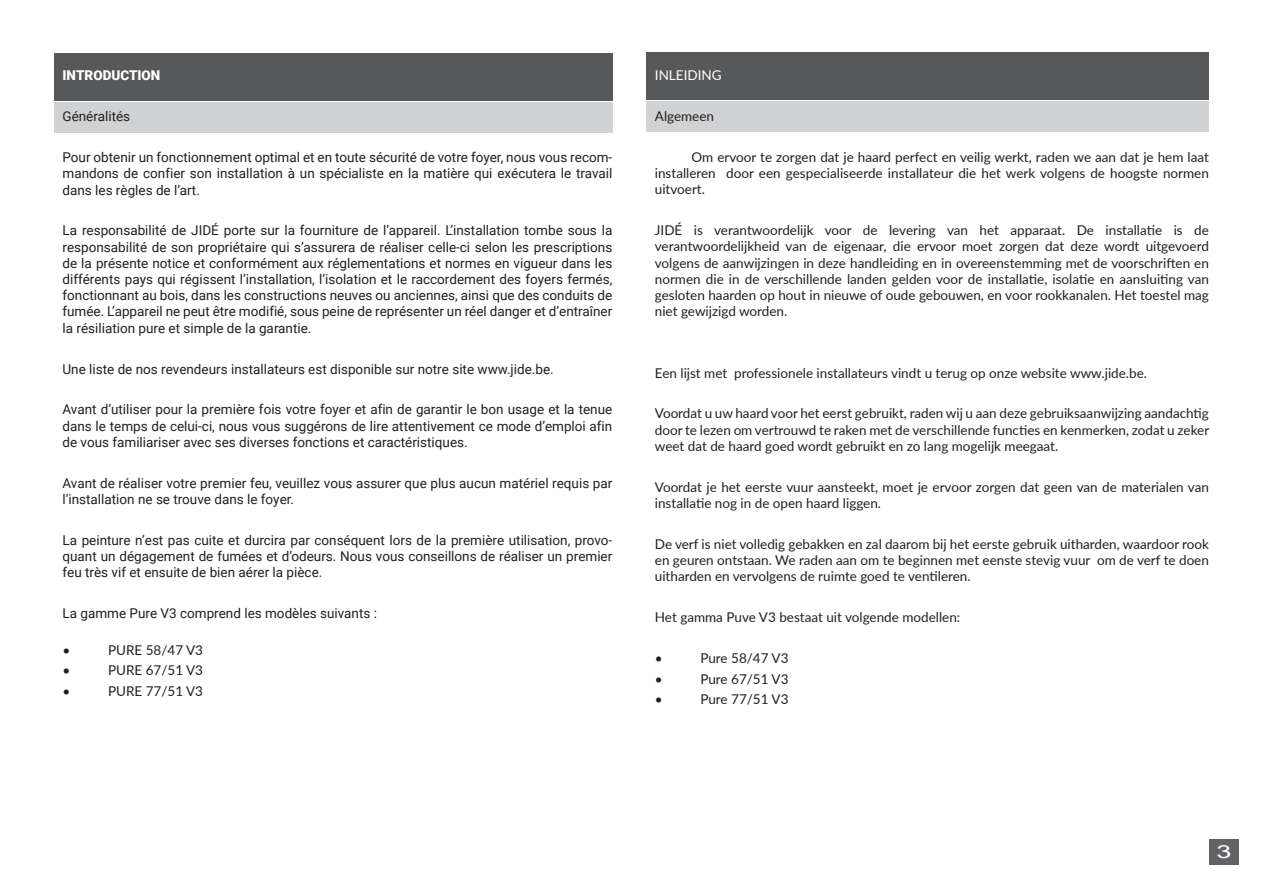
<style>
.page{position:relative;width:1263px;height:893px;background:#fff}
.page>*{position:absolute;margin:0;border:0;box-sizing:border-box;transform-origin:0 0}
.t1{font:18px "Arial";color:#fff;scale:1.5 1}
.t2{font:13.5px/16.2px "Roboto";color:#231f20;text-align:justify}
.t3{font:13.5px/16.2px "Lato";color:#231f20;text-align:justify}
.t4{font:900 13.5px "Roboto";color:#fff}
.t5{font:13.5px "Lato";color:#fff}
</style>
<div class="page">
<div style="left:1209px;top:839px;width:30px;height:25px;background:#636366"></div>
<div style="left:54px;top:53px;width:558px;height:48px;background:#57585a"></div>
<div style="left:54px;top:103px;width:558px;height:30px;background:#d1d2d4"></div>
<div style="left:646px;top:52px;width:563px;height:48px;background:#57585a"></div>
<div style="left:646px;top:102px;width:563px;height:30px;background:#d1d2d4"></div>
<p class="t4" style="left:63px;top:66px;width:99px">INTRODUCTION</p>
<p class="t2" style="left:63px;top:108px;width:69px">Généralités</p>
<p class="t2" style="left:63px;top:149px;width:551px">Pour obtenir un fonctionnement optimal et en toute sécurité de votre foyer, nous vous recom&shy;mandons de confier son installation à un spécialiste en la matière qui exécutera le travail dans les règles de l’art.</p>
<p class="t2" style="left:63px;top:222px;width:551px">La responsabilité de JIDÉ porte sur la fourniture de l’appareil. L’installation tombe sous la responsabilité de son propriétaire qui s’assurera de réaliser celle-ci selon les prescriptions de la présente notice et conformément aux réglementations et normes en vigueur dans les différents pays qui régissent l’installation, l’isolation et le raccordement des foyers fermés, fonctionnant au bois, dans les constructions neuves ou anciennes, ainsi que des conduits de fumée. L’appareil ne peut être modifié, sous peine de représenter un réel danger et d’entraîner la résiliation pure et simple de la garantie.</p>
<p class="t2" style="left:63px;top:360px;width:493px">Une liste de nos revendeurs installateurs est disponible sur notre site www.jide.be.</p>
<p class="t2" style="left:63px;top:401px;width:551px">Avant d’utiliser pour la première fois votre foyer et afin de garantir le bon usage et la tenue dans le temps de celui-ci, nous vous suggérons de lire attentivement ce mode d’emploi afin de vous familiariser avec ses diverses fonctions et caractéristiques.</p>
<p class="t2" style="left:63px;top:474px;width:551px">Avant de réaliser votre premier feu, veuillez vous assurer que plus aucun matériel requis par l’installation ne se trouve dans le foyer.</p>
<p class="t2" style="left:63px;top:531px;width:551px">La peinture n’est pas cuite et durcira par conséquent lors de la première utilisation, provo&shy;quant un dégagement de fumées et d’odeurs. Nous vous conseillons de réaliser un premier feu très vif et ensuite de bien aérer la pièce.</p>
<p class="t2" style="left:63px;top:605px;width:316px">La gamme Pure V3 comprend les modèles suivants :</p>
<p class="t3" style="left:63px;top:641px;width:9px">•</p>
<p class="t3" style="left:108px;top:641px;width:97px">PURE 58/47 V3</p>
<p class="t3" style="left:63px;top:662px;width:9px">•</p>
<p class="t3" style="left:108px;top:662px;width:97px">PURE 67/51 V3</p>
<p class="t3" style="left:63px;top:682px;width:9px">•</p>
<p class="t3" style="left:108px;top:682px;width:97px">PURE 77/51 V3</p>
<p class="t5" style="left:655px;top:65px;width:68px">INLEIDING</p>
<p class="t3" style="left:655px;top:107px;width:61px">Algemeen</p>
<p class="t3" style="left:655px;top:148px;width:556px;text-indent:37px">Om ervoor te zorgen dat je haard perfect en veilig werkt, raden we aan dat je hem laat installeren door een gespecialiseerde installateur die het werk volgens de hoogste normen uitvoert.</p>
<p class="t3" style="left:655px;top:222px;width:556px">JIDÉ is verantwoordelijk voor de levering van het apparaat. De installatie is de verantwoordelijkheid van de eigenaar, die ervoor moet zorgen dat deze wordt uitgevoerd volgens de aanwijzingen in deze handleiding en in overeenstemming met de voorschriften en normen die in de verschillende landen gelden voor de installatie, isolatie en aansluiting van gesloten haarden op hout in nieuwe of oude gebouwen, en voor rookkanalen. Het toestel mag niet gewijzigd worden.</p>
<p class="t3" style="left:655px;top:364px;width:494px">Een lijst met professionele installateurs vindt u terug op onze website www.jide.be.</p>
<p class="t3" style="left:655px;top:405px;width:556px">Voordat u uw haard voor het eerst gebruikt, raden wij u aan deze gebruiksaanwijzing aandachtig door te lezen om vertrouwd te raken met de verschillende functies en kenmerken, zodat u zeker weet dat de haard goed wordt gebruikt en zo lang mogelijk meegaat.</p>
<p class="t3" style="left:655px;top:478px;width:556px">Voordat je het eerste vuur aansteekt, moet je ervoor zorgen dat geen van de materialen van installatie nog in de open haard liggen.</p>
<p class="t3" style="left:655px;top:535px;width:556px">De verf is niet volledig gebakken en zal daarom bij het eerste gebruik uitharden, waardoor rook en geuren ontstaan. We raden aan om te beginnen met eenste stevig vuur om de verf te doen uitharden en vervolgens de ruimte goed te ventileren.</p>
<p class="t3" style="left:655px;top:609px;width:307px">Het gamma Puve V3 bestaat uit volgende modellen:</p>
<p class="t3" style="left:655px;top:649px;width:9px">•</p>
<p class="t3" style="left:700px;top:649px;width:90px">Pure 58/47 V3</p>
<p class="t3" style="left:655px;top:670px;width:9px">•</p>
<p class="t3" style="left:700px;top:670px;width:90px">Pure 67/51 V3</p>
<p class="t3" style="left:655px;top:690px;width:9px">•</p>
<p class="t3" style="left:700px;top:690px;width:90px">Pure 77/51 V3</p>
<h1 class="t1" style="left:1216px;top:840px;width:12px">3</h1>
</div>
